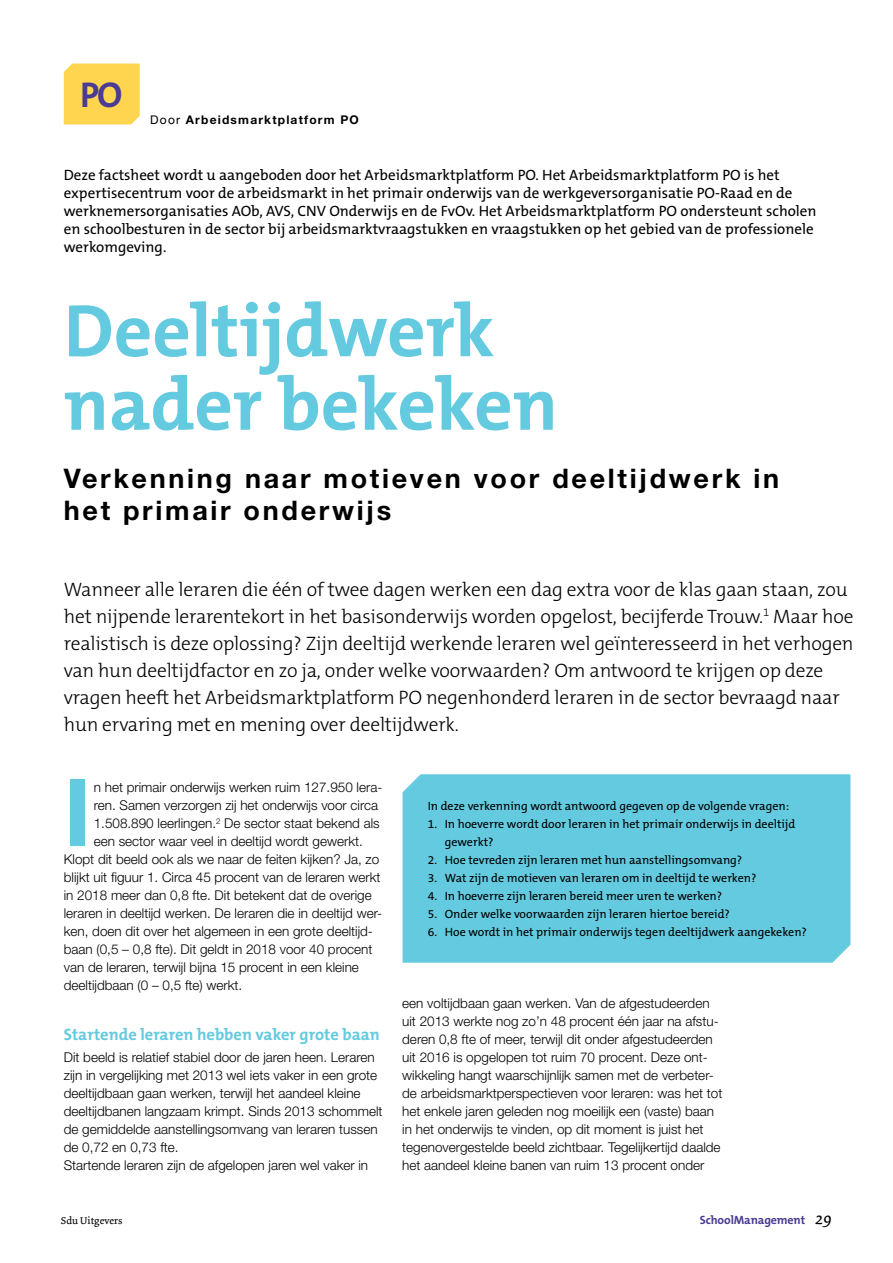
<style>
.page{position:relative;width:893px;height:1263px;background:#fff}
.page>*{position:absolute;margin:0;border:0;box-sizing:border-box;transform-origin:0 0}
.t1{font:700 93.6px "Helvetica Neue LT Std";color:#63cadf}
.t2{font:700 75px/73.5px "The Mix B W7";color:#63cadf}
.t3{font:700 36px "The Mix B W7";color:#4a3b94}
.t4{font:700 27px/32.4px "Helvetica Neue LT Std";letter-spacing:.1em;color:#000}
.t5{font:300 19.5px/27px "The Mix B W3";letter-spacing:-.01em;color:#000}
.t6{font:700 16.5px "The Mix B W7";color:#63cadf}
.t7{font:15px/18px "The Mix B W5 Plain";color:#000}
.t8{font:300 13.5px/18px "Helvetica Neue LT Std";color:#000}
.t9{font:12px/18px "The Mix B W5 Plain";color:#000}
.t10{font:700 12px "Helvetica Neue LT Std";letter-spacing:.1em;color:#000}
.t11{font:700 12px "The Mix B W7";letter-spacing:-.01em;color:#4a3b94}
.t12{font:10.5px "Dolly";color:#000}
.s1{font-weight:400}
.s2{font-family:"Dolly";font-weight:400;font-style:italic;font-size:18px;color:#000}
</style>
<div class="page">
<div style="left:403px;top:774px;width:447px;height:189px;background:#63cadf"></div>
<div style="left:64px;top:63px;width:76px;height:61px;background:#ffd44f"></div>
<h3 class="t3" style="left:80px;top:72px;width:44px">PO</h3>
<p class="t10" style="left:150px;top:113px;width:210px"><span class="s1">Door</span> Arbeidsmarktplatform PO</p>
<p class="t7" style="left:64px;top:166px;width:754px">Deze factsheet wordt u aangeboden door het Arbeidsmarktplatform PO. Het Arbeidsmarktplatform PO is het expertisecentrum voor de arbeidsmarkt in het primair onderwijs van de werkgeversorganisatie PO-Raad en de werknemersorganisaties AOb, AVS, CNV Onderwijs en de FvOv. Het Arbeidsmarktplatform PO ondersteunt scholen en schoolbesturen in de sector bij arbeidsmarktvraagstukken en vraagstukken op het gebied van de professionele werkomgeving.</p>
<h2 class="t2" style="left:64px;top:295px;width:496px">Deeltijdwerk nader bekeken</h2>
<h3 class="t4" style="left:64px;top:461px;width:717px">Verkenning naar motieven voor deeltijdwerk in het primair onderwijs</h3>
<p class="t5" style="left:64px;top:576px;width:791px">Wanneer alle leraren die één of twee dagen werken een dag extra voor de klas gaan staan, zou het nijpende lerarentekort in het basisonderwijs worden opgelost, becijferde Trouw.<sup>1</sup> Maar hoe realistisch is deze oplossing? Zijn deeltijd werkende leraren wel geïnteresseerd in het verhogen van hun deeltijdfactor en zo ja, onder welke voorwaarden? Om antwoord te krijgen op deze vragen heeft het Arbeidsmarktplatform PO negenhonderd leraren in de sector bevraagd naar hun ervaring met en mening over deeltijdwerk.</p>
<h1 class="t1" style="left:64px;top:755px;width:29px">I</h1>
<p class="t8" style="left:94px;top:778px;width:290px">n het primair onderwijs werken ruim 127.950 lera-</p>
<p class="t8" style="left:94px;top:796px;width:286px">ren. Samen verzorgen zij het onderwijs voor circa</p>
<p class="t8" style="left:94px;top:814px;width:287px">1.508.890 leerlingen.<sup>2</sup> De sector staat bekend als</p>
<p class="t8" style="left:94px;top:832px;width:271px">een sector waar veel in deeltijd wordt gewerkt.</p>
<p class="t8" style="left:64px;top:850px;width:317px">Klopt dit beeld ook als we naar de feiten kijken? Ja, zo</p>
<p class="t8" style="left:64px;top:868px;width:318px">blijkt uit figuur 1. Circa 45 procent van de leraren werkt</p>
<p class="t8" style="left:64px;top:886px;width:309px">in 2018 meer dan 0,8 fte. Dit betekent dat de overige</p>
<p class="t8" style="left:64px;top:904px;width:320px">leraren in deeltijd werken. De leraren die in deeltijd wer-</p>
<p class="t8" style="left:64px;top:922px;width:311px">ken, doen dit over het algemeen in een grote deeltijd-</p>
<p class="t8" style="left:64px;top:940px;width:310px">baan (0,5 – 0,8 fte). Dit geldt in 2018 voor 40 procent</p>
<p class="t8" style="left:64px;top:958px;width:297px">van de leraren, terwijl bijna 15 procent in een kleine</p>
<p class="t8" style="left:64px;top:976px;width:180px">deeltijdbaan (0 – 0,5 fte) werkt.</p>
<p class="t6" style="left:64px;top:1023px;width:318px">Startende leraren hebben vaker grote baan</p>
<p class="t8" style="left:64px;top:1048px;width:320px">Dit beeld is relatief stabiel door de jaren heen. Leraren zijn in vergelijking met 2013 wel iets vaker in een grote deeltijdbaan gaan werken, terwijl het aandeel kleine deeltijdbanen langzaam krimpt. Sinds 2013 schommelt de gemiddelde aanstellingsomvang van leraren tussen de 0,72 en 0,73 fte.<br>Startende leraren zijn de afgelopen jaren wel vaker in</p>
<p class="t9" style="left:428px;top:797px;width:363px">In deze verkenning wordt antwoord gegeven op de volgende vragen:</p>
<p class="t9" style="left:445px;top:815px;width:352px;text-indent:-17px">1. In hoeverre wordt door leraren in het primair onderwijs in deeltijd gewerkt?</p>
<p class="t9" style="left:428px;top:851px;width:316px">2. Hoe tevreden zijn leraren met hun aanstellingsomvang?</p>
<p class="t9" style="left:428px;top:869px;width:330px">3. Wat zijn de motieven van leraren om in deeltijd te werken?</p>
<p class="t9" style="left:428px;top:887px;width:296px">4. In hoeverre zijn leraren bereid meer uren te werken?</p>
<p class="t9" style="left:428px;top:905px;width:304px">5. Onder welke voorwaarden zijn leraren hiertoe bereid?</p>
<p class="t9" style="left:428px;top:923px;width:381px">6. Hoe wordt in het primair onderwijs tegen deeltijdwerk aangekeken?</p>
<p class="t8" style="left:402px;top:994px;width:322px">een voltijdbaan gaan werken. Van de afgestudeerden uit 2013 werkte nog zo’n 48 procent één jaar na afstu&shy;deren 0,8 fte of meer, terwijl dit onder afgestudeerden uit 2016 is opgelopen tot ruim 70 procent. Deze ont&shy;wikkeling hangt waarschijnlijk samen met de verbeter&shy;de arbeidsmarktperspectieven voor leraren: was het tot het enkele jaren geleden nog moeilijk een (vaste) baan in het onderwijs te vinden, op dit moment is juist het tegenovergestelde beeld zichtbaar. Tegelijkertijd daalde het aandeel kleine banen van ruim 13 procent onder</p>
<p class="t12" style="left:61px;top:1214px;width:63px">Sdu Uitgevers</p>
<p class="t11" style="left:700px;top:1212px;width:134px">SchoolManagement <span class="s2">29</span></p>
</div>
